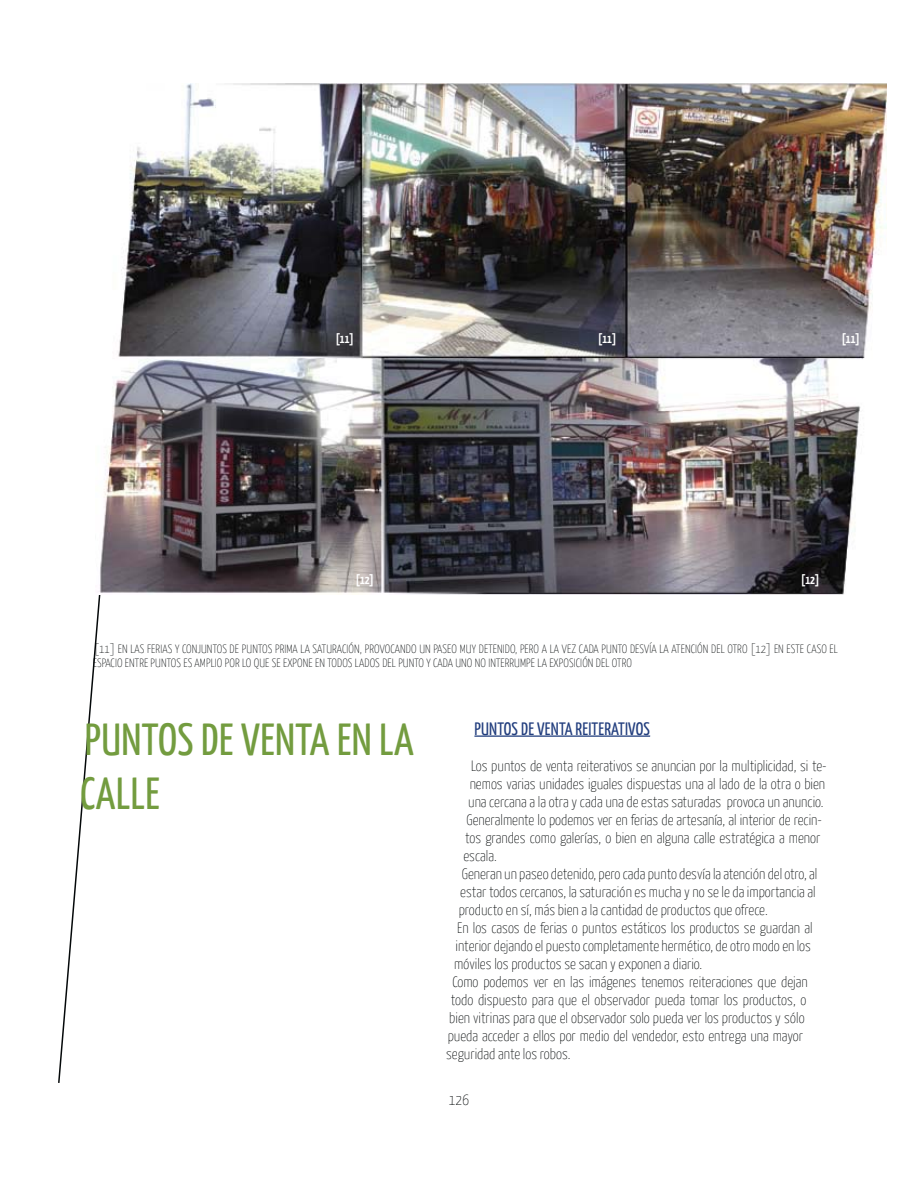
<style>
.page{position:relative;width:918px;height:1188px;background:#fff}
.page>*{position:absolute;margin:0;border:0;box-sizing:border-box;transform-origin:0 0}
.t1{font:45px/54px "Yanone Kaffeesatz";letter-spacing:.01em;color:#739c3f}
.t2{font:18px "Yanone Kaffeesatz";letter-spacing:.01em;color:#223e7e}
.t3{font:100 15px "Yanone Kaffeesatz";color:#040809}
.t4{font:100 12px/14.4px "Yanone Kaffeesatz";letter-spacing:.01em;color:#040809}
.t5{font:700 12px "Yanone Kaffeesatz";color:#fff}
</style>
<div class="page">
<svg style="left:58px;top:595px;width:43px;height:488px"></svg>
<hr style="left:474px;top:735px;width:176px;height:2px;background:#223e7e">
<img style="left:98px;top:84px;width:788px;height:510px">
<p class="t5" style="left:336px;top:335px;width:19px">[11]</p>
<p class="t5" style="left:598px;top:335px;width:19px">[11]</p>
<p class="t5" style="left:842px;top:335px;width:19px">[11]</p>
<p class="t5" style="left:356px;top:575px;width:19px">[12]</p>
<p class="t5" style="left:801px;top:575px;width:19px">[12]</p>
<p class="t4" style="left:93px;top:643px;width:747px">[11] EN LAS FERIAS Y CONJUNTOS DE PUNTOS PRIMA LA SATURACIÓN, PROVOCANDO UN PASEO MUY DETENIDO, PERO A LA VEZ CADA PUNTO DESVÍA LA ATENCIÓN DEL OTRO [12] EN ESTE CASO EL<br>ESPACIO ENTRE PUNTOS ES AMPLIO POR LO QUE SE EXPONE EN TODOS LADOS DEL PUNTO Y CADA UNO NO INTERRUMPE LA EXPOSICIÓN DEL OTRO</p>
<h1 class="t1" style="left:80px;top:717px;width:335px">PUNTOS DE VENTA EN LA<br>CALLE</h1>
<p class="t2" style="left:475px;top:722px;width:177px">PUNTOS DE VENTA REITERATIVOS</p>
<p class="t3" style="left:471px;top:759px;width:357px">Los puntos de venta reiterativos se anuncian por la multiplicidad, si te-</p>
<p class="t3" style="left:470px;top:777px;width:357px">nemos varias unidades iguales dispuestas una al lado de la otra o bien</p>
<p class="t3" style="left:468px;top:795px;width:357px">una cercana a la otra y cada una de estas saturadas provoca un anuncio.</p>
<p class="t3" style="left:467px;top:813px;width:357px">Generalmente lo podemos ver en ferias de artesanía, al interior de recin-</p>
<p class="t3" style="left:465px;top:831px;width:357px">tos grandes como galerías, o bien en alguna calle estratégica a menor</p>
<p class="t3" style="left:463px;top:849px;width:35px">escala.</p>
<p class="t3" style="left:462px;top:867px;width:357px">Generan un paseo detenido, pero cada punto desvía la atención del otro, al</p>
<p class="t3" style="left:460px;top:885px;width:357px">estar todos cercanos, la saturación es mucha y no se le da importancia al</p>
<p class="t3" style="left:459px;top:903px;width:311px">producto en sí, más bien a la cantidad de productos que ofrece.</p>
<p class="t3" style="left:457px;top:921px;width:357px">En los casos de ferias o puntos estáticos los productos se guardan al</p>
<p class="t3" style="left:456px;top:939px;width:357px">interior dejando el puesto completamente hermético, de otro modo en los</p>
<p class="t3" style="left:454px;top:957px;width:250px">móviles los productos se sacan y exponen a diario.</p>
<p class="t3" style="left:452px;top:975px;width:357px">Como podemos ver en las imágenes tenemos reiteraciones que dejan</p>
<p class="t3" style="left:451px;top:993px;width:357px">todo dispuesto para que el observador pueda tomar los productos, o</p>
<p class="t3" style="left:449px;top:1011px;width:357px">bien vitrinas para que el observador solo pueda ver los productos y sólo</p>
<p class="t3" style="left:448px;top:1029px;width:357px">pueda acceder a ellos por medio del vendedor, esto entrega una mayor</p>
<p class="t3" style="left:446px;top:1047px;width:126px">seguridad ante los robos.</p>
<p class="t3" style="left:449px;top:1093px;width:22px">126</p>
</div>
